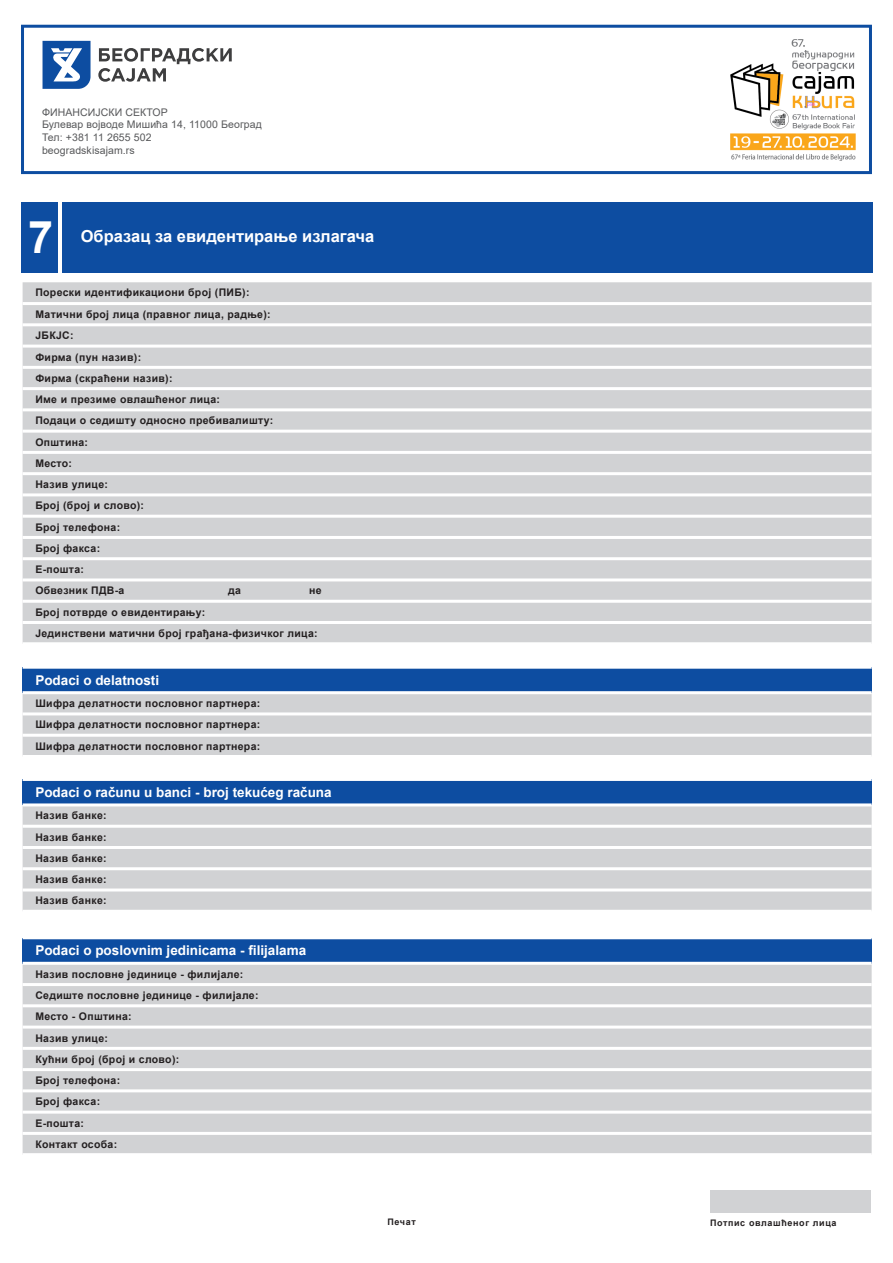
<style>
.page{position:relative;width:893px;height:1263px;background:#fff}
.page>*{position:absolute;margin:0;border:0;box-sizing:border-box;transform-origin:0 0}
.Paragraph_Style_1{font:700 45px "Arial";color:#fff}
.t1{font:700 16.5px "Arial";color:#fff}
.t2{font:700 13.5px "Arial";color:#fff}
.t3{font:700 10.5px "Arial";letter-spacing:.03em;color:#231f20}
.t4{font:10.5px "Arial";letter-spacing:.01em;color:#57585a}
.t5{font:700 9px "Arial";letter-spacing:.07em;color:#231f20}
</style>
<div class="page">
<div style="left:21px;top:25px;width:851px;height:149px;border:3px solid #0d4da1"></div>
<svg style="left:98px;top:48px;width:134px;height:34px"></svg>
<svg style="left:43px;top:41px;width:48px;height:48px"></svg>
<img style="left:730px;top:39px;width:126px;height:122px">
<div style="left:62px;top:202px;width:811px;height:71px;background:#0d4da1"></div>
<div style="left:22px;top:202px;width:36px;height:71px;background:#0d4da1"></div>
<div style="left:710px;top:1190px;width:161px;height:23px;background:#d1d2d4"></div>
<div style="left:23px;top:282px;width:849px;height:360px;background:#d1d2d4"></div>
<hr style="left:23px;top:302px;width:849px;height:3px;background:#fff">
<hr style="left:23px;top:323px;width:849px;height:3px;background:#fff">
<hr style="left:23px;top:345px;width:849px;height:3px;background:#fff">
<hr style="left:23px;top:366px;width:849px;height:3px;background:#fff">
<hr style="left:23px;top:387px;width:849px;height:3px;background:#fff">
<hr style="left:23px;top:408px;width:849px;height:3px;background:#fff">
<hr style="left:23px;top:430px;width:849px;height:3px;background:#fff">
<hr style="left:23px;top:451px;width:849px;height:3px;background:#fff">
<hr style="left:23px;top:472px;width:849px;height:3px;background:#fff">
<hr style="left:23px;top:493px;width:849px;height:3px;background:#fff">
<hr style="left:23px;top:515px;width:849px;height:3px;background:#fff">
<hr style="left:23px;top:536px;width:849px;height:3px;background:#fff">
<hr style="left:23px;top:557px;width:849px;height:3px;background:#fff">
<hr style="left:23px;top:578px;width:849px;height:3px;background:#fff">
<hr style="left:23px;top:600px;width:849px;height:3px;background:#fff">
<hr style="left:23px;top:621px;width:849px;height:3px;background:#fff">
<div style="left:23px;top:667px;width:849px;height:26px;background:#0d4da1"></div>
<div style="left:23px;top:694px;width:849px;height:61px;background:#d1d2d4"></div>
<hr style="left:23px;top:666px;width:849px;height:3px;background:#fff">
<hr style="left:23px;top:691px;width:849px;height:3px;background:#fff">
<hr style="left:23px;top:712px;width:849px;height:3px;background:#fff">
<hr style="left:23px;top:734px;width:849px;height:3px;background:#fff">
<div style="left:23px;top:779px;width:849px;height:26px;background:#0d4da1"></div>
<div style="left:23px;top:806px;width:849px;height:104px;background:#d1d2d4"></div>
<hr style="left:23px;top:778px;width:849px;height:3px;background:#fff">
<hr style="left:23px;top:803px;width:849px;height:3px;background:#fff">
<hr style="left:23px;top:825px;width:849px;height:3px;background:#fff">
<hr style="left:23px;top:846px;width:849px;height:3px;background:#fff">
<hr style="left:23px;top:867px;width:849px;height:3px;background:#fff">
<hr style="left:23px;top:888px;width:849px;height:3px;background:#fff">
<div style="left:23px;top:938px;width:849px;height:25px;background:#0d4da1"></div>
<div style="left:23px;top:965px;width:849px;height:188px;background:#d1d2d4"></div>
<hr style="left:23px;top:936px;width:849px;height:3px;background:#fff">
<hr style="left:23px;top:962px;width:849px;height:3px;background:#fff">
<hr style="left:23px;top:983px;width:849px;height:3px;background:#fff">
<hr style="left:23px;top:1004px;width:849px;height:3px;background:#fff">
<hr style="left:23px;top:1025px;width:849px;height:3px;background:#fff">
<hr style="left:23px;top:1047px;width:849px;height:3px;background:#fff">
<hr style="left:23px;top:1068px;width:849px;height:3px;background:#fff">
<hr style="left:23px;top:1089px;width:849px;height:3px;background:#fff">
<hr style="left:23px;top:1110px;width:849px;height:3px;background:#fff">
<hr style="left:23px;top:1132px;width:849px;height:3px;background:#fff">
<p class="t4" style="left:42px;top:105px;width:127px">ФИНАНСИЈСКИ СЕКТОР</p>
<p class="t4" style="left:42px;top:117px;width:221px">Булевар војводе Мишића 14, 11000 Београд</p>
<p class="t4" style="left:42px;top:130px;width:111px">Тел: +381 11 2655 502</p>
<p class="t4" style="left:42px;top:143px;width:94px">beogradskisajam.rs</p>
<p class="Paragraph_Style_1" style="left:28px;top:205px;width:27px">7</p>
<p class="t1" style="left:81px;top:225px;width:295px">Образац за евидентирање излагача</p>
<p class="t3" style="left:35px;top:285px;width:216px">Порески идентификациони број (ПИБ):</p>
<p class="t3" style="left:35px;top:307px;width:237px">Матични број лица (правног лица, радње):</p>
<p class="t3" style="left:35px;top:328px;width:40px">ЈБКЈС:</p>
<p class="t3" style="left:35px;top:349px;width:107px">Фирма (пун назив):</p>
<p class="t3" style="left:35px;top:371px;width:139px">Фирма (скраћени назив):</p>
<p class="t3" style="left:35px;top:392px;width:186px">Име и презиме овлашћеног лица:</p>
<p class="t3" style="left:35px;top:413px;width:239px">Подаци о седишту односно пребивалишту:</p>
<p class="t3" style="left:35px;top:434px;width:54px">Општина:</p>
<p class="t3" style="left:35px;top:456px;width:38px">Место:</p>
<p class="t3" style="left:35px;top:477px;width:74px">Назив улице:</p>
<p class="t3" style="left:35px;top:498px;width:110px">Број (број и слово):</p>
<p class="t3" style="left:35px;top:520px;width:86px">Број телефона:</p>
<p class="t3" style="left:35px;top:541px;width:66px">Број факса:</p>
<p class="t3" style="left:35px;top:562px;width:50px">Е-пошта:</p>
<p class="t3" style="left:35px;top:583px;width:91px">Обвезник ПДВ-а</p>
<p class="t3" style="left:228px;top:583px;width:14px">да</p>
<p class="t3" style="left:309px;top:583px;width:14px">не</p>
<p class="t3" style="left:35px;top:605px;width:171px">Број потврде о евидентирању:</p>
<p class="t3" style="left:35px;top:626px;width:284px">Јединствени матични број грађана-физичког лица:</p>
<p class="t2" style="left:35px;top:671px;width:125px">Podaci o delatnosti</p>
<p class="t3" style="left:35px;top:696px;width:226px">Шифра делатности пословног партнера:</p>
<p class="t3" style="left:35px;top:717px;width:226px">Шифра делатности пословног партнера:</p>
<p class="t3" style="left:35px;top:738px;width:226px">Шифра делатности пословног партнера:</p>
<p class="t2" style="left:35px;top:783px;width:298px">Podaci o računu u banci - broj tekućeg računa</p>
<p class="t3" style="left:35px;top:808px;width:73px">Назив банке:</p>
<p class="t3" style="left:35px;top:829px;width:73px">Назив банке:</p>
<p class="t3" style="left:35px;top:851px;width:73px">Назив банке:</p>
<p class="t3" style="left:35px;top:872px;width:73px">Назив банке:</p>
<p class="t3" style="left:35px;top:893px;width:73px">Назив банке:</p>
<p class="t2" style="left:35px;top:941px;width:272px">Podaci o poslovnim jedinicama - filijalama</p>
<p class="t3" style="left:35px;top:967px;width:209px">Назив пословне јединице - филијале:</p>
<p class="t3" style="left:35px;top:988px;width:225px">Седиште пословне јединице - филијале:</p>
<p class="t3" style="left:35px;top:1009px;width:98px">Место - Општина:</p>
<p class="t3" style="left:35px;top:1030px;width:74px">Назив улице:</p>
<p class="t3" style="left:35px;top:1052px;width:145px">Кућни број (број и слово):</p>
<p class="t3" style="left:35px;top:1073px;width:86px">Број телефона:</p>
<p class="t3" style="left:35px;top:1094px;width:66px">Број факса:</p>
<p class="t3" style="left:35px;top:1115px;width:50px">Е-пошта:</p>
<p class="t3" style="left:35px;top:1137px;width:83px">Контакт особа:</p>
<p class="t5" style="left:387px;top:1216px;width:30px">Печат</p>
<p class="t5" style="left:710px;top:1216px;width:128px">Потпис овлашћеног лица</p>
</div>
